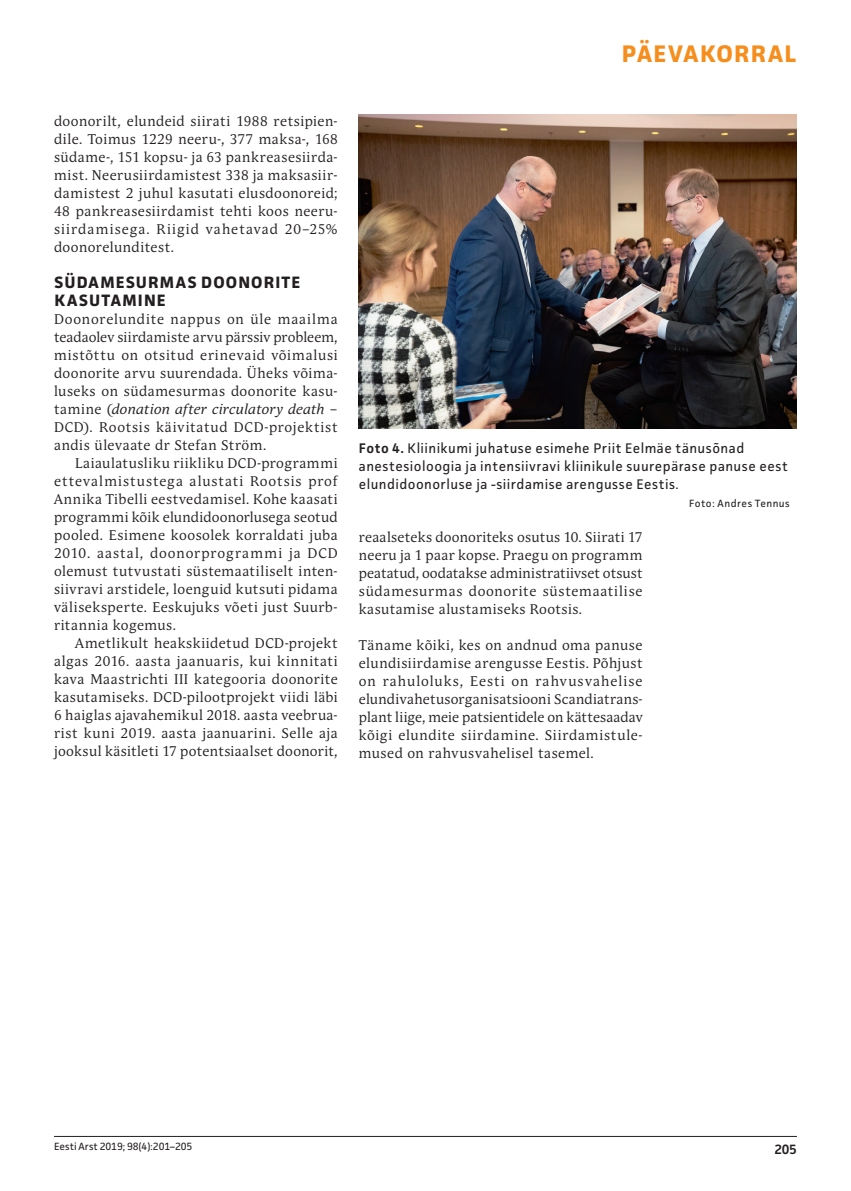
<style>
.page{position:relative;width:851px;height:1191px;background:#fff}
.page>*{position:absolute;margin:0;border:0;box-sizing:border-box;transform-origin:0 0}
.t1{font:700 24px "Facit";color:#f68e1e}
.t2{font:700 16.5px/18px "Facit";letter-spacing:.07em;color:#231f20}
.t3{font:13.95px/18px "Andulka Book Pro";letter-spacing:.045em;color:#231f20;text-align:justify}
.t4{font:13.95px/18px "Facit";letter-spacing:.035em;color:#231f20}
.t5{font:600 13.5px "Facit";color:#231f20}
.t6{font:10.5px "Facit";letter-spacing:-.005em;color:#231f20}
.t7{font:10.5px "Facit";letter-spacing:.025em;color:#231f20}
.s1{font-style:italic}
.s2{font-weight:600}
</style>
<div class="page">
<hr style="left:54px;top:1136px;width:742px;height:1px;background:#231f20">
<img style="left:359px;top:115px;width:437px;height:313px">
<h1 class="t1" style="left:621px;top:39px;width:32px">PÄEVAKO</h1>
<h1 class="t1" style="left:734px;top:39px;width:49px">RRAL</h1>
<p class="t3" style="left:54px;top:112px;width:285px">doonorilt, elundeid siirati 1988 retsipien&shy;dile. Toimus 1229 neeru-, 377 maksa-, 168 südame-, 151 kopsu- ja 63 pankreasesiirda&shy;mist. Neerusiirdamistest 338 ja maksasiir&shy;damistest 2 juhul kasutati elusdoonoreid; 48 pankreasesiirdamist tehti koos neeru&shy;siirdamisega. Riigid vahetavad 20–25% doonorelunditest.</p>
<p class="t2" style="left:54px;top:272px;width:247px">SÜDAMESURMAS DOONORITE<br>KASUTAMINE</p>
<p class="t3" style="left:54px;top:310px;width:285px">Doonorelundite nappus on üle maailma teadaolev siirdamiste arvu pärssiv probleem, mistõttu on otsitud erinevaid võimalusi doonorite arvu suurendada. Üheks võima&shy;luseks on südamesurmas doonorite kasu&shy;tamine (<span class="s1">donation after circulatory death</span> – DCD). Rootsis käivitatud DCD-projektist andis ülevaate dr Stefan Ström.</p>
<p class="t3" style="left:54px;top:454px;width:285px;text-indent:21px">Laiaulatusliku riikliku DCD-programmi ettevalmistustega alustati Rootsis prof Annika Tibelli eestvedamisel. Kohe kaasati programmi kõik elundidoonorlusega seotud pooled. Esimene koosolek korraldati juba 2010. aastal, doonorprogrammi ja DCD olemust tutvustati süstemaatiliselt inten&shy;siivravi arstidele, loenguid kutsuti pidama väliseksperte. Eeskujuks võeti just Suurb&shy;ritannia kogemus.</p>
<p class="t3" style="left:54px;top:634px;width:285px;text-indent:21px">Ametlikult heakskiidetud DCD-projekt algas 2016. aasta jaanuaris, kui kinnitati kava Maastrichti III kategooria doonorite kasutamiseks. DCD-pilootprojekt viidi läbi 6 haiglas ajavahemikul 2018. aasta veebrua&shy;rist kuni 2019. aasta jaanuarini. Selle aja jooksul käsitleti 17 potentsiaalset doonorit,</p>
<p class="t4" style="left:359px;top:438px;width:430px"><span class="s2">Foto 4.</span> Kliinikumi juhatuse esimehe Priit Eelmäe tänusõnad anestesioloogia ja intensiivravi kliinikule suurepärase panuse eest elundidoonorluse ja -siirdamise arengusse Eestis.</p>
<p class="t7" style="left:689px;top:496px;width:102px">Foto: Andres Tennus</p>
<p class="t3" style="left:359px;top:528px;width:285px">reaalseteks doonoriteks osutus 10. Siirati 17 neeru ja 1 paar kopse. Praegu on programm peatatud, oodatakse administratiivset otsust südamesurmas doonorite süstemaatilise kasutamise alustamiseks Rootsis.</p>
<p class="t3" style="left:359px;top:636px;width:285px">Täname kõiki, kes on andnud oma panuse elundisiirdamise arengusse Eestis. Põhjust on rahuloluks, Eesti on rahvusvahelise elundivahetusorganisatsiooni Scandiatrans&shy;plant liige, meie patsientidele on kättesaadav kõigi elundite siirdamine. Siirdamistule&shy;mused on rahvusvahelisel tasemel.</p>
<p class="t6" style="left:54px;top:1139px;width:140px">Eesti Arst 2019; 98(4):201–205</p>
<p class="t5" style="left:774px;top:1140px;width:24px">205</p>
</div>
